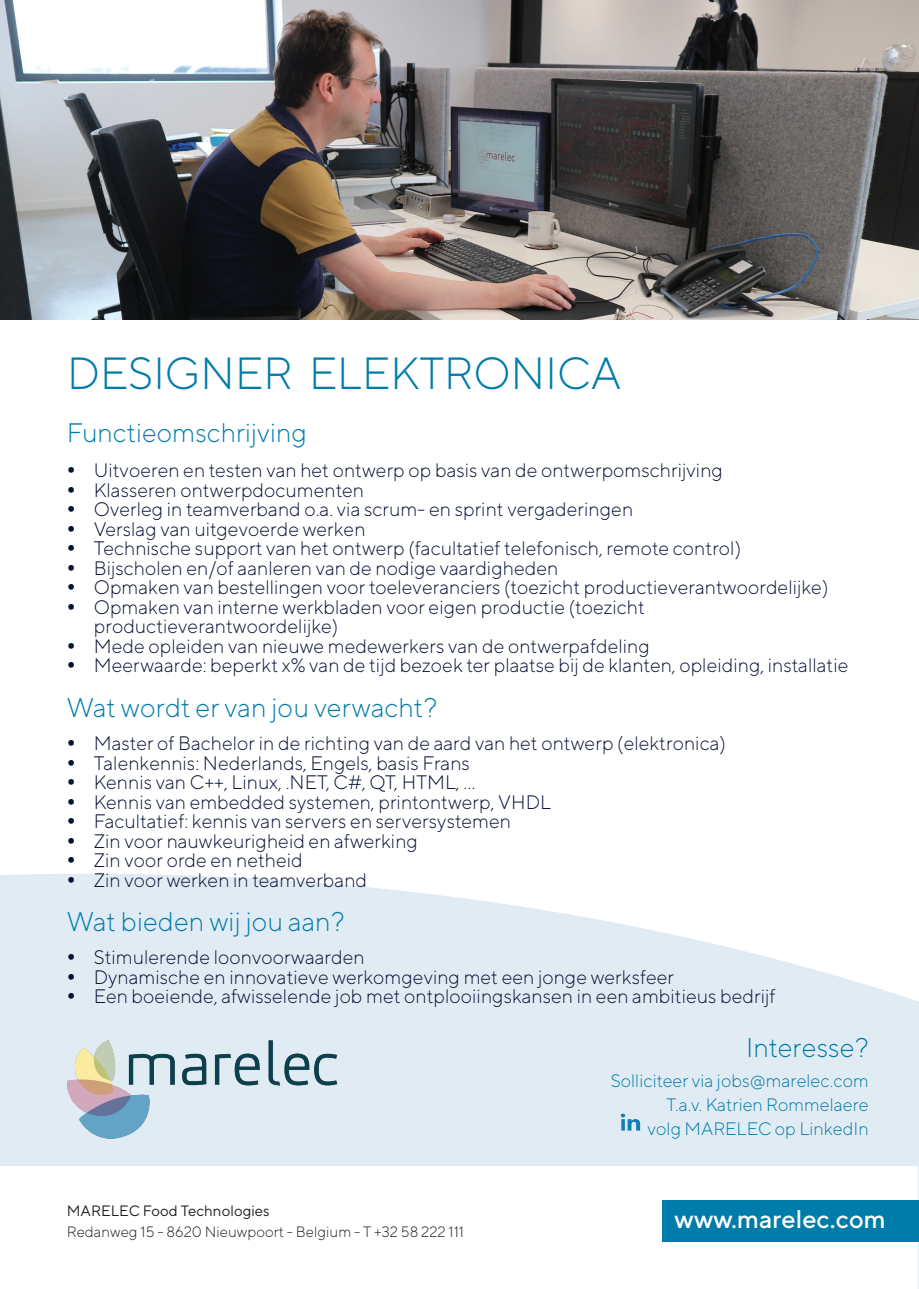
<style>
.page{position:relative;width:919px;height:1289px;background:#fff}
.page>*{position:absolute;margin:0;border:0;box-sizing:border-box;transform-origin:0 0}
.t1{font:300 45px "TT Norms";letter-spacing:-.005em;color:#007caa}
.t2{font:300 27px "TT Norms";color:#007caa}
.t3{font:300 26.7px "TT Norms";color:#007caa}
.t4{font:500 25.5px "TT Norms";color:#fff}
.t5{font:300 19.5px/19.5px "TT Norms";color:#081136}
.t6{font:300 18px/24px "TT Norms";color:#007caa;text-align:right}
.t7{font:300 15px "TT Norms";color:#231f20}
.t8{font:15px "TT Norms";color:#231f20}
</style>
<div class="page">
<svg style="left:0;top:874px;width:918px;height:368px;background:#e5edf4"></svg>
<img style="left:619px;top:1111px;width:22px;height:21px">
<div style="left:0;top:1166px;width:917px;height:122px;background:#fff"></div>
<img style="left:67px;top:1040px;width:270px;height:98px">
<img style="left:0;top:0;width:918px;height:319px">
<div style="left:662px;top:1200px;width:256px;height:41px;background:#007caa"></div>
<svg style="left:68px;top:876px;width:6px;height:6px"></svg>
<svg style="left:68px;top:954px;width:6px;height:6px"></svg>
<svg style="left:68px;top:973px;width:6px;height:6px"></svg>
<svg style="left:68px;top:993px;width:6px;height:6px"></svg>
<h1 class="t1" style="left:67px;top:346px;width:556px">DESIGNER ELEKTRONICA</h1>
<h3 class="t3" style="left:67px;top:416px;width:242px">Functieomschrijving</h3>
<p class="t5" style="left:94px;top:460px;width:756px">Uitvoeren en testen van het ontwerp op basis van de ontwerpomschrijving<br>Klasseren ontwerpdocumenten<br>Overleg in teamverband o.a. via scrum- en sprint vergaderingen<br>Verslag van uitgevoerde werken<br>Technische support van het ontwerp (facultatief telefonisch, remote control)<br>Bijscholen en/of aanleren van de nodige vaardigheden<br>Opmaken van bestellingen voor toeleveranciers (toezicht productieverantwoordelijke)<br>Opmaken van interne werkbladen voor eigen productie (toezicht productieverantwoordelijke)<br>Mede opleiden van nieuwe medewerkers van de ontwerpafdeling<br>Meerwaarde: beperkt x% van de tijd bezoek ter plaatse bij de klanten, opleiding, installatie</p>
<h2 class="t2" style="left:67px;top:690px;width:372px">Wat wordt er van jou verwacht?</h2>
<p class="t5" style="left:94px;top:733px;width:633px">Master of Bachelor in de richting van de aard van het ontwerp (elektronica)<br>Talenkennis: Nederlands, Engels, basis Frans<br>Kennis van C++, Linux, .NET, C#, QT, HTML, ...<br>Kennis van embedded systemen, printontwerp, VHDL<br>Facultatief: kennis van servers en serversystemen<br>Zin voor nauwkeurigheid en afwerking<br>Zin voor orde en netheid<br>Zin voor werken in teamverband</p>
<h2 class="t2" style="left:67px;top:905px;width:279px">Wat bieden wij jou aan?</h2>
<p class="t5" style="left:94px;top:947px;width:683px">Stimulerende loonvoorwaarden<br>Dynamische en innovatieve werkomgeving met een jonge werksfeer<br>Een boeiende, afwisselende job met ontplooiingskansen in een ambitieus bedrijf</p>
<p class="t8" style="left:67px;top:1201px;width:204px">MARELEC Food Technologies</p>
<p class="t7" style="left:67px;top:1222px;width:399px">Redanweg 15 - 8620 Nieuwpoort - Belgium - T +32 58 222 111</p>
<h2 class="t2" style="left:746px;top:1031px;width:124px">Interesse?</h2>
<p class="t6" style="left:610px;top:1068px;width:259px">Solliciteer via jobs@marelec.com<br>T.a.v. Katrien Rommelaere<br>volg MARELEC op LinkedIn</p>
<h3 class="t4" style="left:674px;top:1202px;width:213px">www.marelec.com</h3>
</div>
